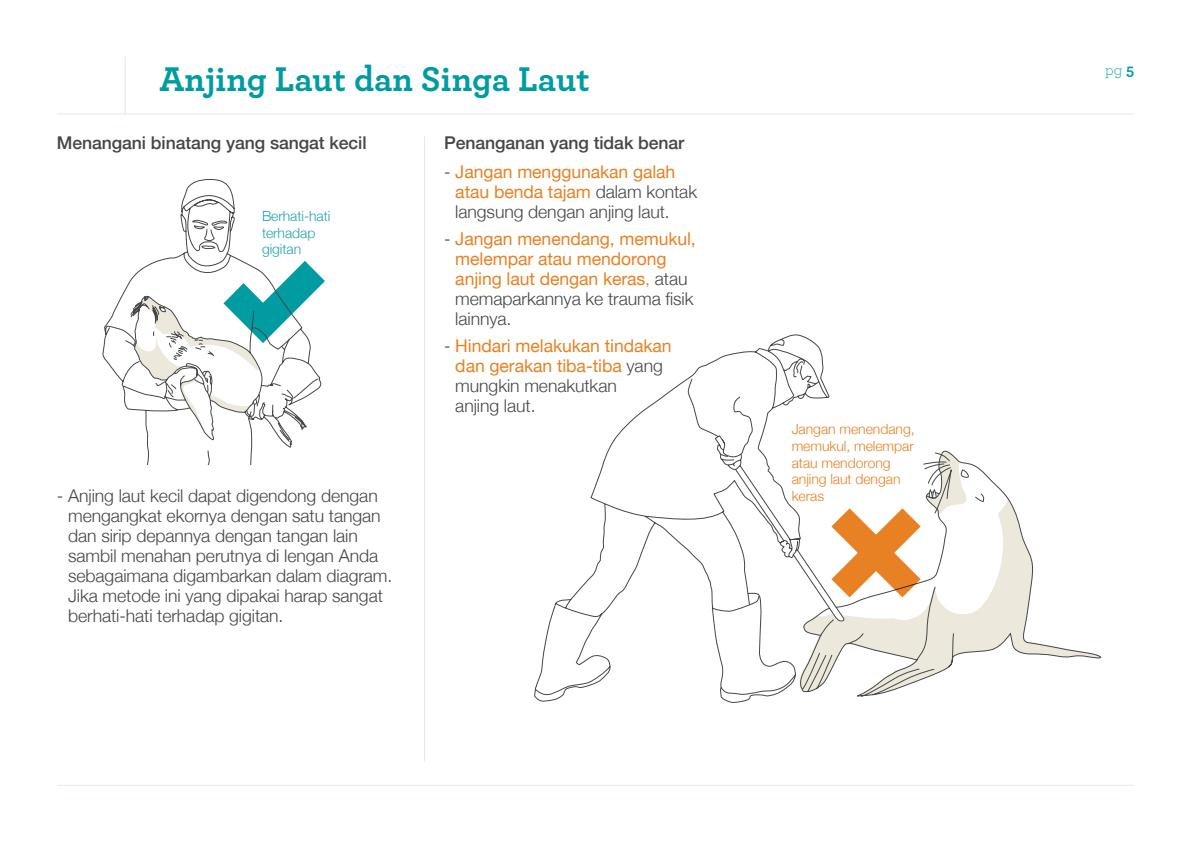
<style>
.page{position:relative;width:1191px;height:842px;background:#fff}
.page>*{position:absolute;margin:0;border:0;box-sizing:border-box;transform-origin:0 0}
._1_header{font:700 36px "Archer";color:#009ca1}
.body_text{font:300 17.6px/20px "Helvetica Neue LT Std";letter-spacing:-.005em;color:#454647}
.body_text-2{font:17.6px/20px "Helvetica Neue LT Std";letter-spacing:-.005em;color:#e78124}
.body_header{font:500 17.6px "Helvetica Neue LT Std";letter-spacing:-.005em;color:#454647}
._1_header-2{font:300 16px "Archer";color:#009ca1}
.t1{font:300 14px/16.6px "Helvetica Neue LT Std";letter-spacing:-.005em;color:#e78124}
.t2{font:300 14px/16.6px "Helvetica Neue LT Std";letter-spacing:-.005em;color:#22a4a9}
.s1{font-weight:400;color:#e78124}
.s2{font-weight:300;color:#454647}
.s3{font-weight:300}
.s4{font-weight:700}
</style>
<div class="page">
<svg style="left:844px;top:465px;width:258px;height:232px"></svg>
<svg style="left:534px;top:334px;width:310px;height:369px"></svg>
<hr style="left:57px;top:113px;width:1077px;height:1px;background:#ece8dc">
<hr style="left:57px;top:785px;width:1077px;height:1px;background:#ece8dc">
<hr style="left:424px;top:136px;width:1px;height:625px;background:#ece8dc">
<svg style="left:103px;top:179px;width:220px;height:285px"></svg>
<svg style="left:829px;top:447px;width:146px;height:152px"></svg>
<hr style="left:125px;top:57px;width:1px;height:57px;background:#ece8dc">
<p class="_1_header" style="left:159px;top:51px;width:432px">Anjing Laut dan Singa Laut</p>
<p class="body_header" style="left:57px;top:132px;width:311px">Menangani binatang yang sangat kecil</p>
<p class="t2" style="left:262px;top:208px;width:70px">Berhati-hati terhadap gigitan</p>
<p class="body_text" style="left:68px;top:486px;width:326px;text-indent:-11px">- Anjing laut kecil dapat digendong dengan mengangkat ekornya dengan satu tangan dan sirip depannya dengan tangan lain sambil menahan perutnya di lengan Anda sebagaimana digambarkan dalam diagram.<br>Jika metode ini yang dipakai harap sangat berhati-hati terhadap gigitan.</p>
<p class="body_header" style="left:444px;top:132px;width:242px">Penanganan yang tidak benar</p>
<p class="body_text" style="left:455px;top:161px;width:243px;text-indent:-11px">- <span class="s1">Jangan menggunakan galah atau benda tajam</span> dalam kontak langsung dengan anjing laut.</p>
<p class="body_text-2" style="left:455px;top:228px;width:242px;text-indent:-11px"><span class="s2">-</span> Jangan menendang, memukul, melempar atau mendorong anjing laut dengan keras<span class="s3">,</span> <span class="s2">atau memaparkannya ke trauma fisik lainnya.</span></p>
<p class="body_text-2" style="left:455px;top:335px;width:218px;text-indent:-11px"><span class="s2">-</span> Hindari melakukan tindakan dan gerakan tiba-tiba <span class="s2">yang mungkin menakutkan<br>anjing laut.</span></p>
<p class="t1" style="left:791px;top:421px;width:124px">Jangan menendang, memukul, melempar atau mendorong anjing laut dengan keras</p>
<p class="_1_header-2" style="left:1105px;top:59px;width:31px">pg <span class="s4">5</span></p>
</div>
